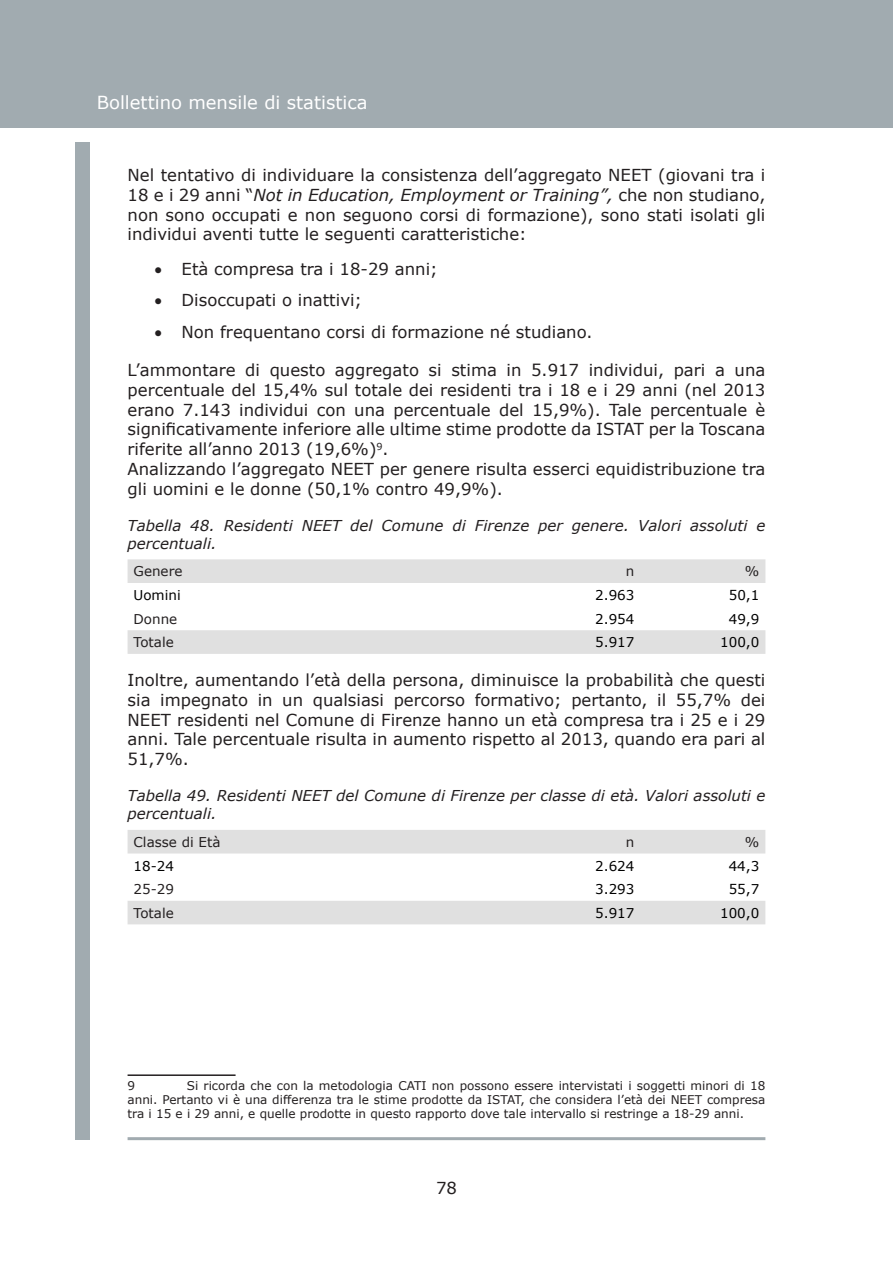
<style>
.page{position:relative;width:893px;height:1263px;background:#fff}
.page>*{position:absolute;margin:0;border:0;box-sizing:border-box;transform-origin:0 0}
.t1{font:18px "Verdana";color:#fff}
.Testo_bollettino{font:16.5px/19.8px "Verdana";color:#231f20;text-align:justify}
.List_Paragraph{font:16.5px "Verdana";color:#231f20}
.Didascalia_tabelle_e{font:italic 15px/18px "Verdana";color:#231f20}
.Testo_bollettino-2{font:italic 15px/18px "Verdana";color:#231f20}
.Testo_in_tabelle{font:13.5px "Verdana";color:#000}
.Testo_in_tabelle-2{font:13.5px "Verdana";color:#231f20}
.t2{font:12px/14.4px "Verdana";color:#231f20;text-align:justify}
.s1{font-style:italic}
</style>
<div class="page">
<div style="left:0;top:0;width:893px;height:128px;background:#a1abb0"></div>
<hr style="left:128px;top:1137px;width:637px;height:3px;background:#445761">
<div style="left:76px;top:142px;width:14px;height:998px;background:#a1abb0"></div>
<svg style="left:128px;top:559px;width:637px;height:95px"></svg>
<svg style="left:128px;top:830px;width:637px;height:94px"></svg>
<hr style="left:128px;top:1074px;width:108px;height:2px;background:#231f20">
<p class="t1" style="left:97px;top:90px;width:272px">Bollettino mensile di statistica</p>
<p class="Testo_bollettino" style="left:128px;top:165px;width:639px">Nel tentativo di individuare la consistenza dell’aggregato NEET (giovani tra i 18 e i 29 anni “<span class="s1">Not in Education, Employment or Training”,</span> che non studiano, non sono occupati e non seguono corsi di formazione), sono stati isolati gli individui aventi tutte le seguenti caratteristiche:</p>
<p class="List_Paragraph" style="left:155px;top:258px;width:285px">• Età compresa tra i 18-29 anni;</p>
<p class="List_Paragraph" style="left:155px;top:289px;width:209px">• Disoccupati o inattivi;</p>
<p class="List_Paragraph" style="left:155px;top:321px;width:439px">• Non frequentano corsi di formazione né studiano.</p>
<p class="Testo_bollettino" style="left:128px;top:360px;width:639px">L’ammontare di questo aggregato si stima in 5.917 individui, pari a una percentuale del 15,4% sul totale dei residenti tra i 18 e i 29 anni (nel 2013 erano 7.143 individui con una percentuale del 15,9%). Tale percentuale è significativamente inferiore alle ultime stime prodotte da ISTAT per la Toscana riferite all’anno 2013 (19,6%)<sup>9</sup>.</p>
<p class="Testo_bollettino" style="left:128px;top:459px;width:639px">Analizzando l’aggregato NEET per genere risulta esserci equidistribuzione tra gli uomini e le donne (50,1% contro 49,9%).</p>
<p class="Testo_bollettino-2" style="left:128px;top:516px;width:639px">Tabella 48. Residenti NEET del Comune di Firenze per genere. Valori assoluti e percentuali.</p>
<p class="Testo_in_tabelle-2" style="left:134px;top:562px;width:50px">Genere</p>
<p class="Testo_in_tabelle-2" style="left:626px;top:562px;width:10px">n</p>
<p class="Testo_in_tabelle-2" style="left:745px;top:562px;width:16px">%</p>
<p class="Testo_in_tabelle" style="left:134px;top:586px;width:49px">Uomini</p>
<p class="Testo_in_tabelle" style="left:595px;top:586px;width:41px">2.963</p>
<p class="Testo_in_tabelle" style="left:729px;top:586px;width:32px">50,1</p>
<p class="Testo_in_tabelle-2" style="left:134px;top:609px;width:45px">Donne</p>
<p class="Testo_in_tabelle" style="left:595px;top:609px;width:41px">2.954</p>
<p class="Testo_in_tabelle" style="left:729px;top:609px;width:32px">49,9</p>
<p class="Testo_in_tabelle-2" style="left:134px;top:633px;width:42px">Totale</p>
<p class="Testo_in_tabelle" style="left:595px;top:633px;width:41px">5.917</p>
<p class="Testo_in_tabelle" style="left:720px;top:633px;width:41px">100,0</p>
<p class="Testo_bollettino" style="left:128px;top:670px;width:639px">Inoltre, aumentando l’età della persona, diminuisce la probabilità che questi sia impegnato in un qualsiasi percorso formativo; pertanto, il 55,7% dei NEET residenti nel Comune di Firenze hanno un età compresa tra i 25 e i 29 anni. Tale percentuale risulta in aumento rispetto al 2013, quando era pari al 51,7%.</p>
<p class="Didascalia_tabelle_e" style="left:128px;top:787px;width:639px">Tabella 49. Residenti NEET del Comune di Firenze per classe di età. Valori assoluti e percentuali.</p>
<p class="Testo_in_tabelle-2" style="left:134px;top:833px;width:88px">Classe di Età</p>
<p class="Testo_in_tabelle-2" style="left:626px;top:833px;width:10px">n</p>
<p class="Testo_in_tabelle-2" style="left:745px;top:833px;width:16px">%</p>
<p class="Testo_in_tabelle" style="left:134px;top:856px;width:42px">18-24</p>
<p class="Testo_in_tabelle" style="left:595px;top:856px;width:41px">2.624</p>
<p class="Testo_in_tabelle" style="left:729px;top:856px;width:32px">44,3</p>
<p class="Testo_in_tabelle-2" style="left:134px;top:880px;width:42px">25-29</p>
<p class="Testo_in_tabelle" style="left:595px;top:880px;width:41px">3.293</p>
<p class="Testo_in_tabelle" style="left:729px;top:880px;width:32px">55,7</p>
<p class="Testo_in_tabelle-2" style="left:134px;top:903px;width:42px">Totale</p>
<p class="Testo_in_tabelle" style="left:595px;top:903px;width:41px">5.917</p>
<p class="Testo_in_tabelle" style="left:720px;top:903px;width:41px">100,0</p>
<p class="t2" style="left:128px;top:1078px;width:639px;text-indent:59px">Si ricorda che con la metodologia CATI non possono essere intervistati i soggetti minori di 18 anni. Pertanto vi è una differenza tra le stime prodotte da ISTAT, che considera l’età dei NEET compresa tra i 15 e i 29 anni, e quelle prodotte in questo rapporto dove tale intervallo si restringe a 18-29 anni.</p>
<p class="t2" style="left:128px;top:1078px;width:9px">9</p>
<p class="Testo_bollettino" style="left:436px;top:1177px;width:22px">78</p>
</div>
